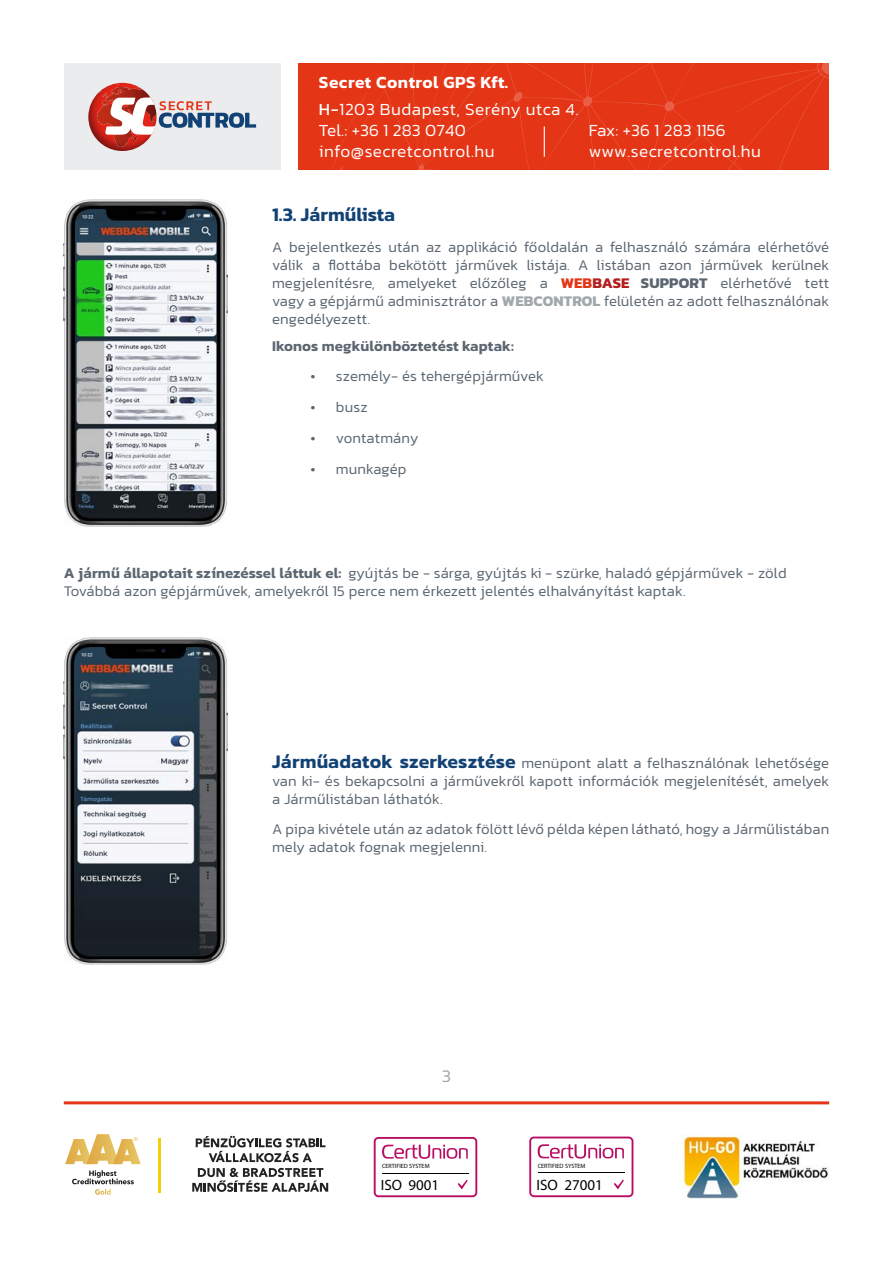
<style>
.page{position:relative;width:893px;height:1263px;background:#fff}
.page>*{position:absolute;margin:0;border:0;box-sizing:border-box;transform-origin:0 0}
.t1{font:600 19.5px "Kanit";color:#124275}
.t2{font:300 18px "Kanit";color:#a1a8ac}
.t3{font:300 17.25px/27.2px "Kanit";letter-spacing:.03em;color:#fff}
.t4{font:300 17.25px "Kanit";letter-spacing:.01em;color:#fff}
.t5{font:300 15px/18px "Kanit";letter-spacing:.01em;color:#5b6670;text-align:justify}
.t6{font:600 15px "Kanit";letter-spacing:.01em;color:#5b6670}
.t7{font:15px "Myriad Pro";color:#000}
.t8{font:6.15px "Myriad Pro";color:#000}
.s1{font-weight:600}
.s2{font-weight:400}
.s3{font-weight:700;color:#e43617}
.s4{font-weight:700;color:#b41f20}
.s5{font-weight:700}
.s6{font-weight:700;color:#a1a8ac}
.s7{font-weight:600;font-size:19.5px;color:#124275}
</style>
<div class="page">
<div style="left:64px;top:64px;width:217px;height:106px;background:#ebeced"></div>
<div style="left:298px;top:64px;width:531px;height:106px;background:#e43617"></div>
<svg style="left:332px;top:64px;width:497px;height:106px"></svg>
<img style="left:88px;top:106px;width:51px;height:45px">
<svg style="left:90px;top:84px;width:166px;height:63px"></svg>
<hr style="left:544px;top:126px;width:1px;height:31px;background:#fff">
<hr style="left:64px;top:1101px;width:765px;height:3px;background:#e43617">
<img style="left:681px;top:1134px;width:147px;height:65px">
<svg style="left:196px;top:1136px;width:129px;height:26px"></svg>
<svg style="left:192px;top:1168px;width:136px;height:24px"></svg>
<hr style="left:158px;top:1138px;width:3px;height:54px;background:#f5cf08">
<svg style="left:65px;top:1134px;width:76px;height:30px"></svg>
<svg style="left:72px;top:1170px;width:62px;height:25px"></svg>
<svg style="left:527px;top:1134px;width:108px;height:65px"></svg>
<svg style="left:529px;top:1136px;width:104px;height:61px"></svg>
<svg style="left:372px;top:1135px;width:107px;height:64px"></svg>
<svg style="left:374px;top:1137px;width:103px;height:60px"></svg>
<img style="left:64px;top:200px;width:163px;height:327px">
<img style="left:64px;top:638px;width:163px;height:327px">
<img style="left:72px;top:206px;width:147px;height:314px">
<img style="left:72px;top:644px;width:147px;height:314px">
<p class="t3" style="left:319px;top:69px;width:261px"><span class="s1">Secret Control GPS Kft.<br></span><span class="s2">H-</span>1203 Budapest, Serény utca 4.</p>
<p class="t4" style="left:319px;top:118px;width:148px">Tel.: +36 1 283 0740</p>
<p class="t4" style="left:589px;top:118px;width:138px">Fax: +36 1 283 1156</p>
<p class="t3" style="left:319px;top:137px;width:177px">info@secretcontrol.hu</p>
<p class="t3" style="left:589px;top:137px;width:173px">www.secretcontrol.hu</p>
<h1 class="t1" style="left:272px;top:200px;width:124px">1.3. Járműlista</h1>
<p class="t5" style="left:272px;top:238px;width:559px">A bejelentkezés után az applikáció főoldalán a felhasználó számára elérhetővé válik a flottába bekötött járművek listája. A listában azon járművek kerülnek megjelenítésre, amelyeket előzőleg a <span class="s3">WEB</span><span class="s4">BASE</span> <span class="s5">SUPPORT</span> elérhetővé tett vagy a gépjármű adminisztrátor a <span class="s6">WEBCONTROL</span> felületén az adott felhasználónak engedélyezett.</p>
<p class="t6" style="left:272px;top:334px;width:243px">Ikonos megkülönböztetést kaptak:</p>
<p class="t5" style="left:310px;top:367px;width:235px">• személy- és tehergépjárművek</p>
<p class="t5" style="left:310px;top:398px;width:59px">• busz</p>
<p class="t5" style="left:310px;top:429px;width:110px">• vontatmány</p>
<p class="t5" style="left:310px;top:459px;width:98px">• munkagép</p>
<p class="t5" style="left:64px;top:564px;width:724px"><span class="s1">A jármű állapotait színezéssel láttuk el:</span> gyújtás be - sárga, gyújtás ki - szürke, haladó gépjárművek - zöld<br>Továbbá azon gépjárművek, amelyekről 15 perce nem érkezett jelentés elhalványítást kaptak.</p>
<p class="t5" style="left:272px;top:753px;width:559px"><span class="s7">Járműadatok szerkesztése</span> menüpont alatt a felhasználónak lehetősége van ki- és bekapcsolni a járművekről kapott információk megjelenítését, amelyek a Járműlistában láthatók.</p>
<p class="t5" style="left:272px;top:820px;width:559px">A pipa kivétele után az adatok fölött lévő példa képen látható, hogy a Járműlistában mely adatok fognak megjelenni.</p>
<p class="t2" style="left:442px;top:1063px;width:11px">3</p>
<p class="t8" style="left:382px;top:1162px;width:49px">CERTIFIED SYSTEM</p>
<p class="t7" style="left:381px;top:1176px;width:60px">ISO 9001</p>
<p class="t8" style="left:538px;top:1162px;width:49px">CERTIFIED SYSTEM</p>
<p class="t7" style="left:536px;top:1176px;width:68px">ISO 27001</p>
</div>
